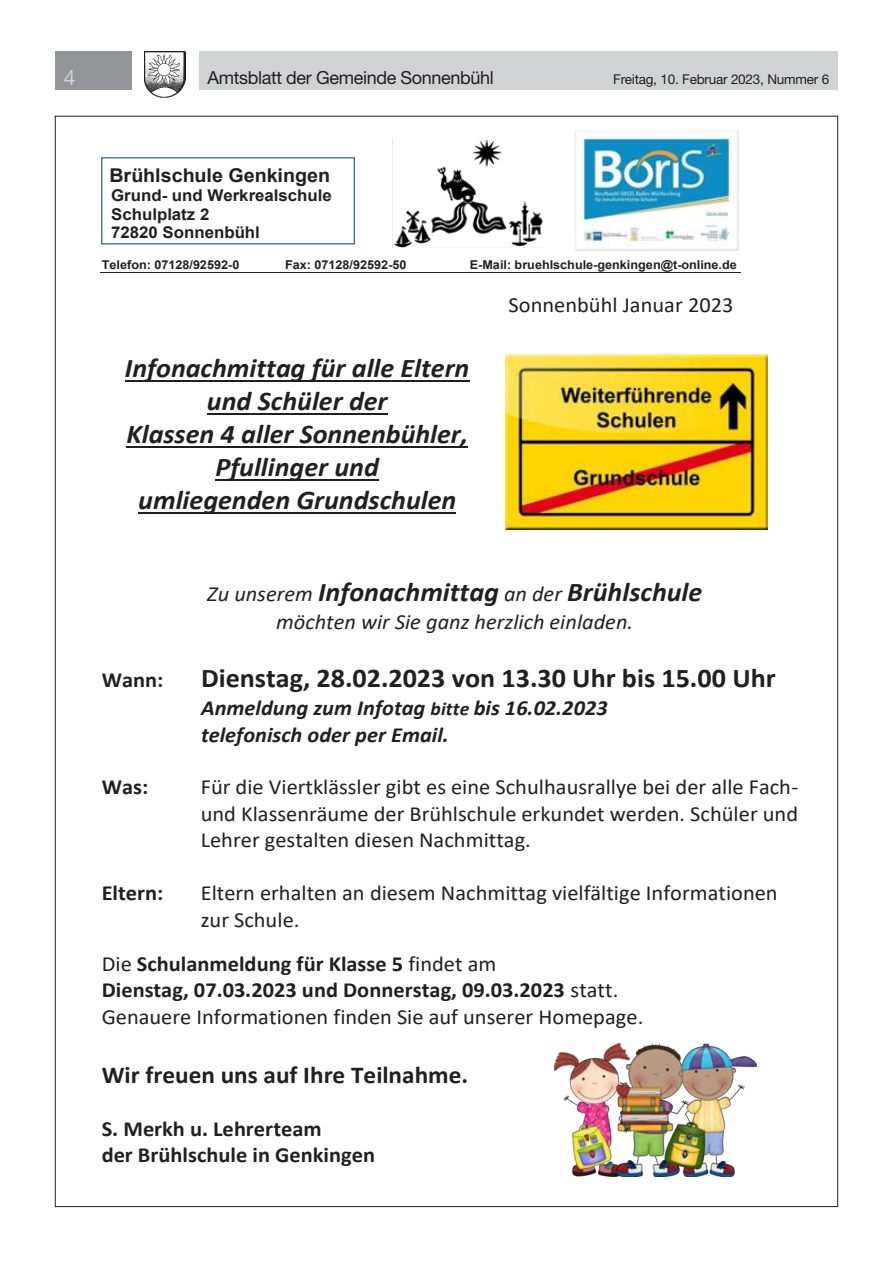
<style>
.page{position:relative;width:893px;height:1263px;background:#fff}
.page>*{position:absolute;margin:0;border:0;box-sizing:border-box;transform-origin:0 0}
.t1{font:italic 700 27.15px/33px "Calibri";color:#231f20;text-align:center;scale:1.04 1}
.t2{font:700 27.15px "Calibri";color:#231f20;scale:1.04 1}
.t3{font:700 24.3px "Calibri";color:#231f20;scale:1.04 1}
.t4{font:21.6px/26.4px "Calibri";color:#231f20;text-align:justify;scale:1.04 1}
.t5{font:700 21.6px/26.4px "Calibri";color:#231f20;scale:1.04 1}
.t6{font:italic 700 21.6px/26.2px "Calibri";color:#231f20;scale:1.04 1}
.t7{font:italic 21.6px "Calibri";color:#231f20;scale:1.04 1}
.t8{font:21px "Helvetica Neue LT Std";color:#d1d2d4}
.t9{font:700 19.05px "Arial";color:#231f20;scale:1.04 1}
.t10{font:18px "Helvetica Neue LT Std";letter-spacing:-.02em;color:#231f20}
.t11{font:700 16.2px/18.6px "Arial";color:#231f20;scale:1.04 1}
.t12{font:13.5px "Helvetica Neue LT Std";letter-spacing:-.015em;color:#231f20}
.t13{font:700 12.15px "Arial";letter-spacing:.005em;color:#231f20;scale:1.04 1}
.s1{font-weight:400;font-size:21.6px}
.s2{font-size:19.05px}
.s3{font-weight:400}
</style>
<div class="page">
<div style="left:199px;top:51px;width:639px;height:38px;background:#d1d2d4"></div>
<div style="left:55px;top:51px;width:77px;height:38px;background:#939598"></div>
<img style="left:145px;top:51px;width:41px;height:47px">
<div style="left:101px;top:157px;width:254px;height:88px;border:1px solid #41719c"></div>
<hr style="left:100px;top:273px;width:640px;height:1px;background:#231f20">
<img style="left:392px;top:138px;width:151px;height:110px">
<img style="left:574px;top:130px;width:164px;height:120px">
<hr style="left:125px;top:380px;width:344px;height:2px;background:#231f20">
<hr style="left:207px;top:413px;width:180px;height:2px;background:#231f20">
<hr style="left:126px;top:446px;width:342px;height:2px;background:#231f20">
<hr style="left:215px;top:479px;width:164px;height:2px;background:#231f20">
<hr style="left:138px;top:512px;width:318px;height:2px;background:#231f20">
<img style="left:505px;top:354px;width:262px;height:176px">
<img style="left:555px;top:1043px;width:202px;height:133px">
<p class="t8" style="left:64px;top:65px;width:13px">4</p>
<p class="t10" style="left:207px;top:67px;width:288px">Amtsblatt der Gemeinde Sonnenbühl</p>
<p class="t12" style="left:613px;top:71px;width:217px">Freitag, 10. Februar 2023, Nummer 6</p>
<p class="t9" style="left:109px;top:162px;width:214px">Brühlschule Genkingen</p>
<p class="t11" style="left:111px;top:186px;width:214px">Grund- und Werkrealschule<br>Schulplatz 2<br>72820 Sonnenbühl</p>
<p class="t13" style="left:102px;top:256px;width:134px">Telefon: 07128/92592-0</p>
<p class="t13" style="left:285px;top:256px;width:118px">Fax: 07128/92592-50</p>
<p class="t13" style="left:470px;top:256px;width:258px">E-Mail: bruehlschule-genkingen@t-online.de</p>
<p class="t4" style="left:509px;top:292px;width:218px">Sonnenbühl Januar 2023</p>
<p class="t1" style="left:125px;top:351px;width:333px">Infonachmittag für alle Eltern und Schüler der<br>Klassen 4 aller Sonnenbühler,<br>Pfullinger und<br>umliegenden Grundschulen</p>
<p class="t1" style="left:207px;top:575px;width:477px"><span class="s1">Zu unserem</span> Infonachmittag <span class="s1">an der</span> Brühlschule</p>
<p class="t7" style="left:276px;top:607px;width:345px">möchten wir Sie ganz herzlich einladen.</p>
<p class="t5" style="left:102px;top:666px;width:61px">Wann:</p>
<p class="t2" style="left:201px;top:659px;width:554px">Dienstag, 28.02.2023 von 13.30 Uhr bis 15.00 Uhr</p>
<p class="t6" style="left:201px;top:694px;width:393px">Anmeldung zum Infotag <span class="s2">bitte</span> bis 16.02.2023 telefonisch oder per Email.</p>
<p class="t5" style="left:102px;top:774px;width:46px">Was:</p>
<p class="t4" style="left:201px;top:773px;width:576px">Für die Viertklässler gibt es eine Schulhausrallye bei der alle Fach&shy;und Klassenräume der Brühlschule erkundet werden. Schüler und Lehrer gestalten diesen Nachmittag.</p>
<p class="t5" style="left:102px;top:879px;width:61px">Eltern:</p>
<p class="t4" style="left:201px;top:879px;width:556px">Eltern erhalten an diesem Nachmittag vielfältige Informationen zur Schule.</p>
<p class="t5" style="left:102px;top:950px;width:522px"><span class="s3">Die</span> Schulanmeldung für Klasse 5 <span class="s3">findet am<br></span>Dienstag, 07.03.2023 und Donnerstag, 09.03.2023 <span class="s3">statt.<br>Genauere Informationen finden Sie auf unserer Homepage.</span></p>
<p class="t3" style="left:102px;top:1057px;width:354px">Wir freuen uns auf Ihre Teilnahme.</p>
<p class="t5" style="left:102px;top:1115px;width:264px">S. Merkh u. Lehrerteam<br>der Brühlschule in Genkingen</p>
</div>
